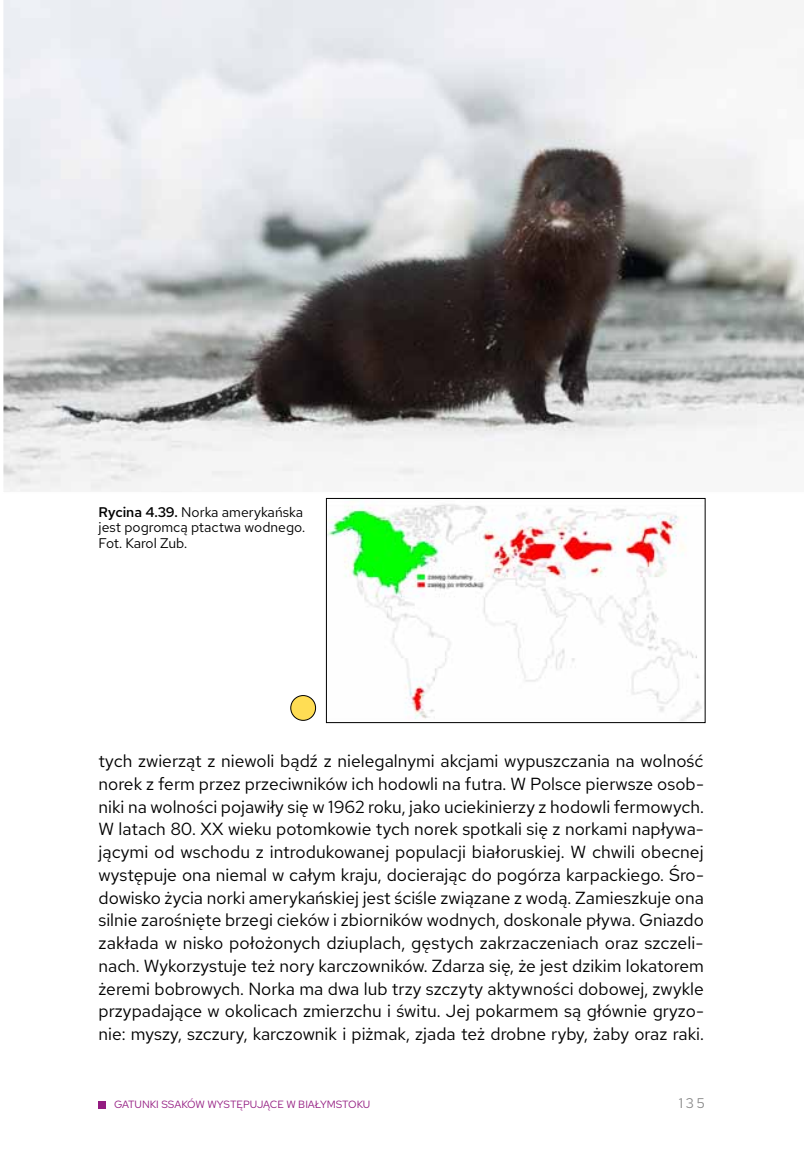
<style>
.page{position:relative;width:804px;height:1166px;background:#fff}
.page>*{position:absolute;margin:0;border:0;box-sizing:border-box;transform-origin:0 0}
.t1{font:17.5px/22.8px "Red Hat Text";color:#000;text-align:justify}
.t2{font:14px/15.8px "Red Hat Text";color:#000}
.t3{font:14px "Red Hat Text";color:#878787}
.t4{font:10.5px "Red Hat Text";color:#941c81}
.s1{font-weight:500}
</style>
<div class="page">
<div style="left:98px;top:1101px;width:8px;height:7px;background:#941c81"></div>
<svg style="left:3px;top:0;width:801px;height:492px"></svg>
<img style="left:328px;top:504px;width:374px;height:217px">
<div style="left:326px;top:498px;width:379px;height:225px;border:1px solid #000"></div>
<div style="left:291px;top:695px;width:24px;height:25px;background:#ffdd54;border-radius:50%"></div>
<div style="left:290px;top:695px;width:26px;height:26px;border:1px solid #000;border-radius:50%"></div>
<p class="t2" style="left:99px;top:504px;width:208px"><span class="s1">Rycina 4.39.</span> Norka amerykańska jest pogromcą ptactwa wodnego.<br>Fot. Karol Zub.</p>
<p class="t1" style="left:98px;top:749px;width:607px">tych zwierząt z niewoli bądź z nielegalnymi akcjami wypuszczania na wolność norek z ferm przez przeciwników ich hodowli na futra. W Polsce pierwsze osob&shy;niki na wolności pojawiły się w 1962 roku, jako uciekinierzy z hodowli fermowych.<br>W latach 80. XX wieku potomkowie tych norek spotkali się z norkami napływa&shy;jącymi od wschodu z introdukowanej populacji białoruskiej. W chwili obecnej występuje ona niemal w całym kraju, docierając do pogórza karpackiego. Śro&shy;dowisko życia norki amerykańskiej jest ściśle związane z wodą. Zamieszkuje ona silnie zarośnięte brzegi cieków i zbiorników wodnych, doskonale pływa. Gniazdo zakłada w nisko położonych dziuplach, gęstych zakrzaczeniach oraz szczeli&shy;nach. Wykorzystuje też nory karczowników. Zdarza się, że jest dzikim lokatorem żeremi bobrowych. Norka ma dwa lub trzy szczyty aktywności dobowej, zwykle przypadające w okolicach zmierzchu i świtu. Jej pokarmem są głównie gryzo&shy;nie: myszy, szczury, karczownik i piżmak, zjada też drobne ryby, żaby oraz raki.</p>
<p class="t4" style="left:114px;top:1098px;width:258px">GATUNKI SSAKÓW WYSTĘPUJĄCE W BIAŁYMSTOKU</p>
<p class="t3" style="left:678px;top:1094px;width:27px">135</p>
</div>
